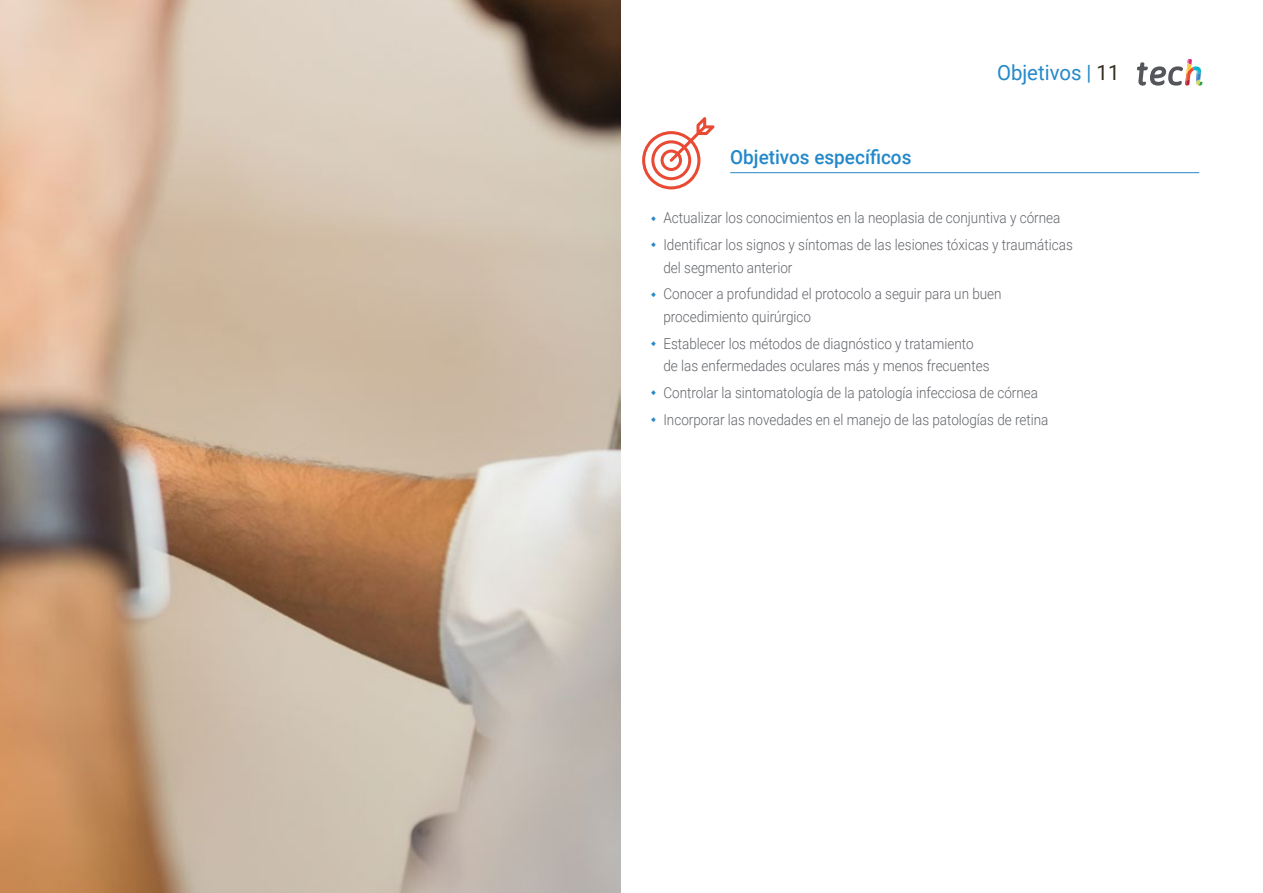
<style>
.page{position:relative;width:1263px;height:893px;background:#fff}
.page>*{position:absolute;margin:0;border:0;box-sizing:border-box;transform-origin:0 0}
.t1{font:21px "Roboto";color:#2488c9}
.t2{font:500 19.5px "Roboto";color:#2488c9}
.t3{font:300 15px/26.7px "Roboto";color:#61646a;scale:.9 1}
.s1{color:#312e20}
</style>
<div class="page">
<img style="left:0;top:0;width:621px;height:893px">
<hr style="left:730px;top:172px;width:469px;height:1px;background:#2488c9">
<svg style="left:642px;top:117px;width:72px;height:72px"></svg>
<svg style="left:1137px;top:59px;width:65px;height:27px"></svg>
<h2 class="t2" style="left:730px;top:144px;width:183px">Objetivos específicos</h2>
<h1 class="t1" style="left:997px;top:57px;width:124px">Objetivos | <span class="s1">11</span></h1>
<p class="t3" style="left:663px;top:204px;width:456px">Actualizar los conocimientos en la neoplasia de conjuntiva y córnea<br>Identificar los signos y síntomas de las lesiones tóxicas y traumáticas</p>
<p class="t3" style="left:663px;top:253px;width:377px">del segmento anterior<br>Conocer a profundidad el protocolo a seguir para un buen</p>
<p class="t3" style="left:663px;top:303px;width:346px">procedimiento quirúrgico<br>Establecer los métodos de diagnóstico y tratamiento</p>
<p class="t3" style="left:663px;top:352px;width:429px">de las enfermedades oculares más y menos frecuentes<br>Controlar la sintomatología de la patología infecciosa de córnea<br>Incorporar las novedades en el manejo de las patologías de retina</p>
</div>
